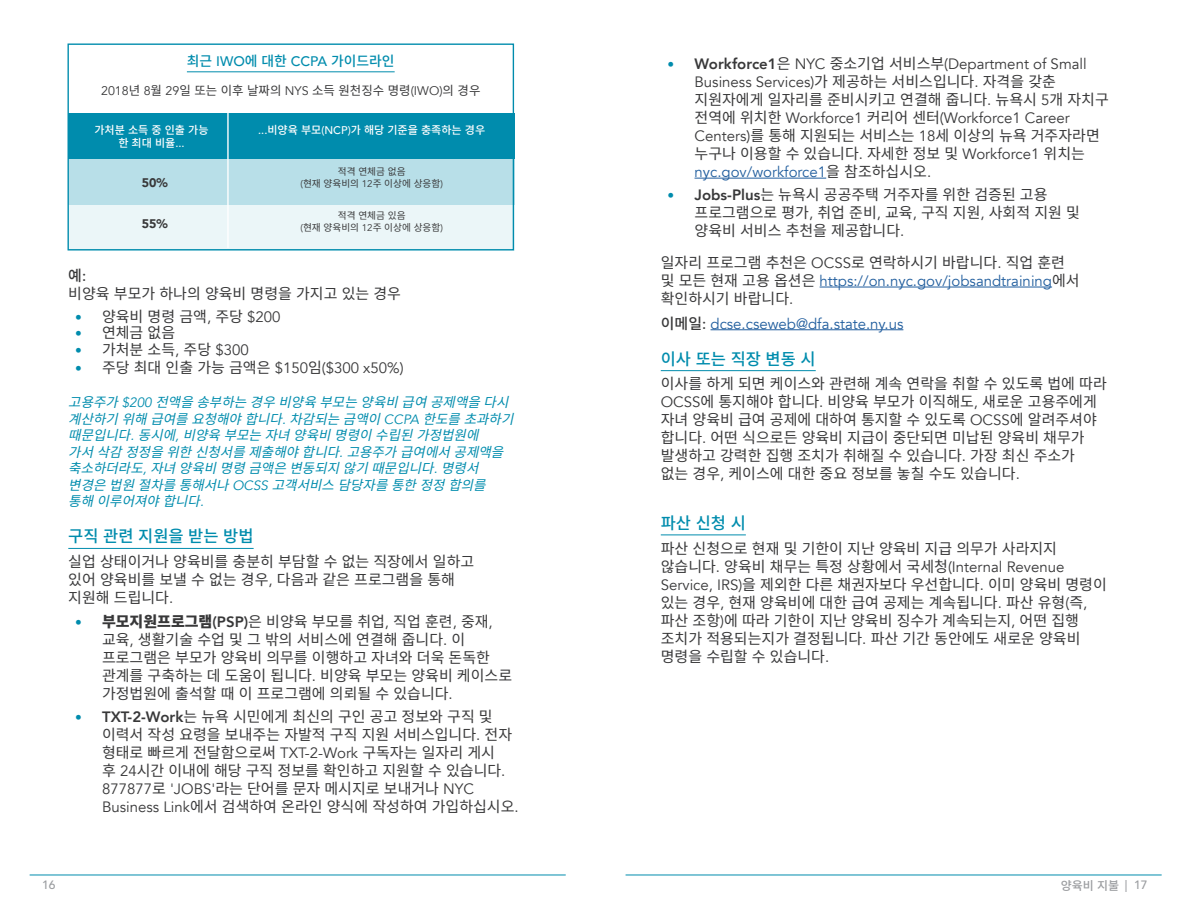
<style>
.page{position:relative;width:1188px;height:918px;background:#fff}
.page>*{position:absolute;margin:0;border:0;box-sizing:border-box;transform-origin:0 0}
.t1{font:500 16.5px "Noto Sans CJ Kkr";color:#008cad}
.t2{font:15px/18px "Noto Sans CJ Kkr";color:#383839}
.t3{font:15px/18px "Avenir";color:#383839;text-align:center}
.t4{font:15px "Avenir";color:#215e9e}
.t5{font:500 13.8px "Noto Sans CJ Kkr";color:#008cad}
.t6{font:italic 13.5px/16.5px "Noto Sans CJ Kkr";color:#008cad}
.t7{font:12.45px "Noto Sans CJ Kkr";color:#383839}
.t8{font:900 12.45px "Avenir";color:#383839}
.t9{font:500 12px "Noto Sans CJ Kkr";color:#9b9da0}
.t10{font:500 12px "Avenir LT Std";color:#9b9da0}
.t11{font:500 11.1px/12.5px "Noto Sans CJ Kkr";color:#fff;text-align:center}
.t12{font:9.75px/12px "Noto Sans CJ Kkr";color:#383839;text-align:center}
.s1{font-family:"Avenir"}
.s2{font-weight:500}
.s3{font-family:"Avenir";font-weight:500}
.s4{font-family:"Avenir";font-size:13.5px;color:#008cad}
.s5{font-size:13.5px;color:#008cad}
.s6{font-family:"Noto Sans CJ Kkr"}
.s7{font-family:"Avenir";font-weight:800;font-size:13.5px;color:#008cad}
.s8{font-weight:900}
.s9{font-family:"Avenir";font-weight:800}
.s10{font-weight:800;font-size:13.5px;color:#008cad}
.s11{font-weight:800}
.s12{font-family:"Noto Sans CJ Kkr";color:#383839}
.s13{color:#383839}
.s14{font-family:"Noto Sans CJ Kkr";font-weight:500;color:#383839}
.s15{font-weight:500;color:#383839}
.s16{font-family:"Avenir LT Std"}
</style>
<div class="page">
<hr style="left:30px;top:875px;width:535px;height:1px;background:#008cad">
<hr style="left:626px;top:875px;width:535px;height:1px;background:#008cad">
<hr style="left:68px;top:548px;width:186px;height:1px;background:#008cad">
<hr style="left:695px;top:178px;width:131px;height:1px;background:#215e9e">
<hr style="left:820px;top:287px;width:232px;height:1px;background:#215e9e">
<hr style="left:711px;top:329px;width:192px;height:1px;background:#215e9e">
<hr style="left:661px;top:370px;width:155px;height:1px;background:#008cad">
<hr style="left:661px;top:534px;width:85px;height:1px;background:#008cad">
<div style="left:68px;top:205px;width:446px;height:45px;background:#ebf6f8"></div>
<div style="left:68px;top:159px;width:446px;height:46px;background:#b8dfe8"></div>
<div style="left:68px;top:113px;width:446px;height:46px;background:#008cad"></div>
<hr style="left:187px;top:71px;width:208px;height:1px;background:#008cad">
<hr style="left:227px;top:108px;width:2px;height:140px;background:#fff">
<div style="left:67px;top:43px;width:447px;height:207px;border:1px solid #008cad"></div>
<p class="t5" style="left:187px;top:53px;width:209px">최근 <span class="s1">IWO</span>에 대한 <span class="s1">CCPA</span> 가이드라인</p>
<p class="t7" style="left:101px;top:83px;width:381px"><span class="s1">2018</span>년 <span class="s1">8</span>월 <span class="s1">29</span>일 또는 이후 날짜의 <span class="s1">NYS</span> 소득 원천징수 명령<span class="s1">(IWO)</span>의 경우</p>
<p class="t11" style="left:94px;top:124px;width:116px">가처분 소득 중 인출 가능 한 최대 비율<span class="s1">...</span></p>
<p class="t11" style="left:258px;top:124px;width:229px"><span class="s1">...</span>비양육 부모<span class="s1">(NCP)</span>가 해당 기준을 충족하는 경우</p>
<p class="t8" style="left:142px;top:172px;width:28px">50%</p>
<p class="t8" style="left:142px;top:213px;width:28px">55%</p>
<p class="t12" style="left:301px;top:166px;width:144px">적격 연체금 없음<br><span class="s1">(</span>현재 양육비의 <span class="s1">12</span>주 이상에 상응함<span class="s1">)</span></p>
<p class="t12" style="left:301px;top:209px;width:144px">적격 연체금 있음<br><span class="s1">(</span>현재 양육비의 <span class="s1">12</span>주 이상에 상응함<span class="s1">)</span></p>
<p class="t2" style="left:68px;top:267px;width:334px"><span class="s2">예</span><span class="s3">:<br></span>비양육 부모가 하나의 양육비 명령을 가지고 있는 경우</p>
<p class="t2" style="left:75px;top:308px;width:207px"><span class="s4">•</span> 양육비 명령 금액<span class="s1">,</span> 주당 <span class="s1">$200</span></p>
<p class="t2" style="left:75px;top:324px;width:102px"><span class="s4">•</span> 연체금 없음</p>
<p class="t2" style="left:75px;top:341px;width:175px"><span class="s4">•</span> 가처분 소득<span class="s1">,</span> 주당 <span class="s1">$300</span></p>
<p class="t3" style="left:75px;top:359px;width:330px"><span class="s5">•</span> <span class="s6">주당 최대 인출 가능 금액은</span> $150<span class="s6">임</span>($300 x50%)</p>
<p class="t6" style="left:68px;top:395px;width:455px">고용주가<span class="s1">$ 2 0 0</span> 전액을 송부하는 경우 비양육 부모는 양육비 급여 공제액을 다시 계산하기 위해 급여를 요청해야 합니다<span class="s1">.</span> 차감되는 금액이<span class="s1">C C PA</span> 한도를 초과하기 때문입니다<span class="s1">.</span> 동시에<span class="s1">,</span> 비양육 부모는 자녀 양육비 명령이 수립된 가정법원에 가서 삭감 정정을 위한 신청서를 제출해야 합니다<span class="s1">.</span> 고용주가 급여에서 공제액을 축소하더라도<span class="s1">,</span> 자녀 양육비 명령 금액은 변동되지 않기 때문입니다<span class="s1">.</span> 명령서 변경은 법원 절차를 통해서나<span class="s1">O CS S</span> 고객서비스 담당자를 통한 정정 합의를 통해 이루어져야 합니다<span class="s1">.</span></p>
<p class="t1" style="left:68px;top:527px;width:187px">구직 관련 지원을 받는 방법</p>
<p class="t2" style="left:68px;top:553px;width:407px">실업 상태이거나 양육비를 충분히 부담할 수 없는 직장에서 일하고 있어 양육비를 보낼 수 없는 경우<span class="s1">,</span> 다음과 같은 프로그램을 통해 지원해 드립니다<span class="s1">.</span></p>
<p class="t2" style="left:102px;top:612px;width:412px;text-indent:-27px"><span class="s7">•</span> <span class="s8">부모지원프로그램</span><span class="s9">(PSP)</span>은 비양육 부모를 취업<span class="s1">,</span> 직업 훈련<span class="s1">,</span> 중재<span class="s1">, </span>교육<span class="s1">,</span> 생활기술 수업 및 그 밖의 서비스에 연결해 줍니다<span class="s1">.</span> 이 프로그램은 부모가 양육비 의무를 이행하고 자녀와 더욱 돈독한 관계를 구축하는 데 도움이 됩니다<span class="s1">.</span> 비양육 부모는 양육비 케이스로 가정법원에 출석할 때 이 프로그램에 의뢰될 수 있습니다<span class="s1">.</span></p>
<p class="t2" style="left:102px;top:708px;width:418px;text-indent:-27px"><span class="s7">•</span> <span class="s9">TXT-2-Work</span>는 뉴욕 시민에게 최신의 구인 공고 정보와 구직 및 이력서 작성 요령을 보내주는 자발적 구직 지원 서비스입니다<span class="s1">.</span> 전자 형태로 빠르게 전달함으로써 <span class="s1">TXT-2-Work</span> 구독자는 일자리 게시<br>후 <span class="s1">24</span>시간 이내에 해당 구직 정보를 확인하고 지원할 수 있습니다<span class="s1">.<br>877877</span>로 <span class="s1">'JOBS'</span>라는 단어를 문자 메시지로 보내거나 <span class="s1">NYC Business Link</span>에서 검색하여 온라인 양식에 작성하여 가입하십시오<span class="s1">.</span></p>
<p class="t3" style="left:668px;top:55px;width:421px"><span class="s10">•</span> <span class="s11">Workforce1</span><span class="s6">은</span> NYC <span class="s6">중소기업 서비스부</span>(Department of Small<br>Business Services)<span class="s6">가 제공하는 서비스입니다</span>. <span class="s6">자격을 갖춘</span></p>
<p class="t2" style="left:695px;top:91px;width:416px">지원자에게 일자리를 준비시키고 연결해 줍니다<span class="s1">.</span> 뉴욕시 <span class="s1">5</span>개 자치구</p>
<p class="t3" style="left:695px;top:109px;width:377px"><span class="s6">전역에 위치한</span> Workforce1 <span class="s6">커리어 센터</span>(Workforce1 Career</p>
<p class="t2" style="left:695px;top:127px;width:407px"><span class="s1">Centers)</span>를 통해 지원되는 서비스는 <span class="s1">18</span>세 이상의 뉴욕 거주자라면 누구나 이용할 수 있습니다<span class="s1">.</span> 자세한 정보 및 <span class="s1">Workforce1</span> 위치는</p>
<p class="t4" style="left:695px;top:163px;width:238px">nyc.gov/workforce1<span class="s12">을 참조하십시오</span><span class="s13">.</span></p>
<p class="t2" style="left:695px;top:186px;width:387px;text-indent:-27px"><span class="s7">•</span> <span class="s9">Jobs-Plus</span>는 뉴욕시 공공주택 거주자를 위한 검증된 고용 프로그램으로 평가<span class="s1">,</span> 취업 준비<span class="s1">,</span> 교육<span class="s1">,</span> 구직 지원<span class="s1">,</span> 사회적 지원 및 양육비 서비스 추천을 제공합니다<span class="s1">.</span></p>
<p class="t2" style="left:661px;top:254px;width:406px">일자리 프로그램 추천은 <span class="s1">OCSS</span>로 연락하시기 바랍니다<span class="s1">.</span> 직업 훈련</p>
<p class="t4" style="left:661px;top:272px;width:420px"><span class="s12">및 모든 현재 고용 옵션은</span> https://on.nyc.gov/jobsandtraining<span class="s12">에서</span></p>
<p class="t2" style="left:661px;top:290px;width:134px">확인하시기 바랍니다<span class="s1">.</span></p>
<p class="t4" style="left:661px;top:315px;width:244px"><span class="s14">이메일</span><span class="s15">:</span> dcse.cseweb@dfa.state.ny.us</p>
<p class="t1" style="left:661px;top:349px;width:156px">이사 또는 직장 변동 시</p>
<p class="t2" style="left:661px;top:375px;width:448px">이사를 하게 되면 케이스와 관련해 계속 연락을 취할 수 있도록 법에 따라 <span class="s1">OCSS</span>에 통지해야 합니다<span class="s1">.</span> 비양육 부모가 이직해도<span class="s1">,</span> 새로운 고용주에게 자녀 양육비 급여 공제에 대하여 통지할 수 있도록 <span class="s1">OCSS</span>에 알려주셔야 합니다<span class="s1">.</span> 어떤 식으로든 양육비 지급이 중단되면 미납된 양육비 채무가 발생하고 강력한 집행 조치가 취해질 수 있습니다<span class="s1">.</span> 가장 최신 주소가<br>없는 경우<span class="s1">,</span> 케이스에 대한 중요 정보를 놓칠 수도 있습니다<span class="s1">.</span></p>
<p class="t1" style="left:661px;top:514px;width:87px">파산 신청 시</p>
<p class="t2" style="left:661px;top:539px;width:448px">파산 신청으로 현재 및 기한이 지난 양육비 지급 의무가 사라지지 않습니다<span class="s1">.</span> 양육비 채무는 특정 상황에서 국세청<span class="s1">(Internal Revenue Service, IRS)</span>을 제외한 다른 채권자보다 우선합니다<span class="s1">.</span> 이미 양육비 명령이 있는 경우<span class="s1">,</span> 현재 양육비에 대한 급여 공제는 계속됩니다<span class="s1">.</span> 파산 유형<span class="s1">(</span>즉<span class="s1">, </span>파산 조항<span class="s1">)</span>에 따라 기한이 지난 양육비 징수가 계속되는지<span class="s1">,</span> 어떤 집행 조치가 적용되는지가 결정됩니다<span class="s1">.</span> 파산 기간 동안에도 새로운 양육비 명령을 수립할 수 있습니다<span class="s1">.</span></p>
<p class="t10" style="left:42px;top:878px;width:15px">16</p>
<p class="t9" style="left:1061px;top:879px;width:88px">양육비 지불 <span class="s16">| 17</span></p>
</div>
